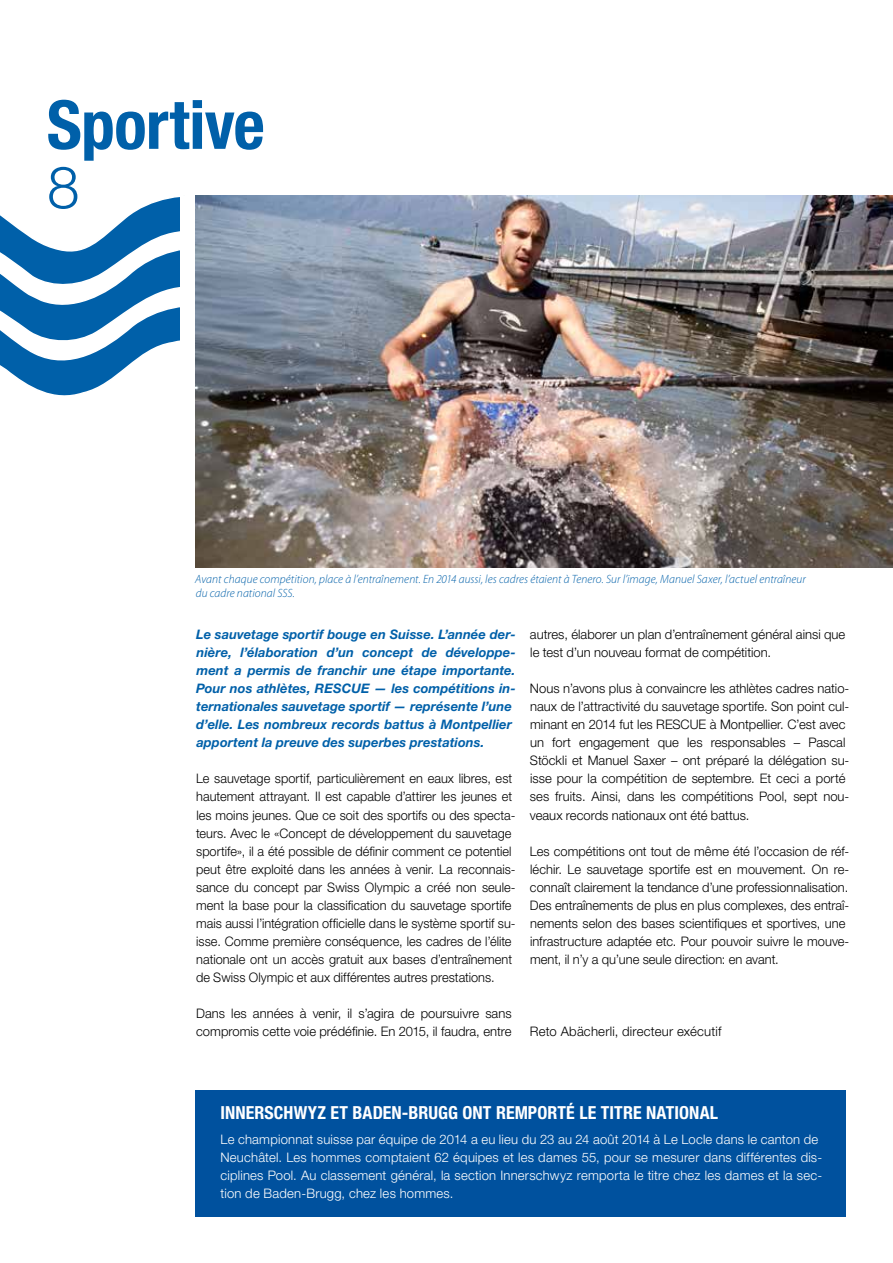
<style>
.page{position:relative;width:893px;height:1263px;background:#fff}
.page>*{position:absolute;margin:0;border:0;box-sizing:border-box;transform-origin:0 0}
.t1{font:700 condensed 67.5px "Helvetica Neue LT Std";color:#0060a9}
.t2{font:300 58.5px "Helvetica Neue LT Std";color:#0060a9}
.t3{font:700 condensed 18px "Helvetica Neue LT Std";letter-spacing:.01em;color:#fff}
.t4{font:300 13.2px/18px "Helvetica Neue LT Std";color:#000}
.t5{font:italic 700 13.2px/18px "Helvetica Neue LT Std";letter-spacing:.005em;color:#0060a9}
.t6{font:300 13.2px/18px "Helvetica Neue LT Std";letter-spacing:.015em;color:#fff}
.t7{font:italic 300 12px/14.4px "Myriad Pro";letter-spacing:.01em;color:#0060a9}
</style>
<div class="page">
<svg style="left:0;top:195px;width:388px;height:211px"></svg>
<div style="left:180px;top:196px;width:323px;height:208px;background:#fff"></div>
<img style="left:196px;top:196px;width:697px;height:372px">
<div style="left:196px;top:1090px;width:650px;height:126px;background:#00519e"></div>
<h1 class="t1" style="left:47px;top:84px;width:220px">SPORTIVE</h1>
<h2 class="t2" style="left:47px;top:152px;width:34px">8</h2>
<p class="t7" style="left:195px;top:572px;width:612px">Avant chaque compétition, place à l’entraînement. En 2014 aussi, les cadres étaient à Tenero. Sur l’image, Manuel Saxer, l’actuel entraîneur du cadre national SSS.</p>
<p class="t5" style="left:196px;top:625px;width:321px">Le sauvetage sportif bouge en Suisse. L’année der&shy;nière, l’élaboration d’un concept de développe&shy;ment a permis de franchir une étape importante.<br>Pour nos athlètes, RESCUE — les compétitions in&shy;ternationales sauvetage sportif — représente l’une d’elle. Les nombreux records battus à Montpellier apportent la preuve des superbes prestations.</p>
<p class="t4" style="left:196px;top:769px;width:321px">Le sauvetage sportif, particulièrement en eaux libres, est hautement attrayant. Il est capable d’attirer les jeunes et les moins jeunes. Que ce soit des sportifs ou des specta&shy;teurs. Avec le «Concept de développement du sauvetage sportife», il a été possible de définir comment ce potentiel peut être exploité dans les années à venir. La reconnais&shy;sance du concept par Swiss Olympic a créé non seule&shy;ment la base pour la classification du sauvetage sportife mais aussi l’intégration officielle dans le système sportif su&shy;isse. Comme première conséquence, les cadres de l’élite nationale ont un accès gratuit aux bases d’entraînement de Swiss Olympic et aux différentes autres prestations.</p>
<p class="t4" style="left:196px;top:1004px;width:317px">Dans les années à venir, il s’agira de poursuivre sans compromis cette voie prédéfinie. En 2015, il faudra, entre</p>
<p class="t4" style="left:530px;top:625px;width:317px">autres, élaborer un plan d’entraînement général ainsi que le test d’un nouveau format de compétition.</p>
<p class="t4" style="left:530px;top:679px;width:321px">Nous n’avons plus à convaincre les athlètes cadres natio&shy;naux de l’attractivité du sauvetage sportife. Son point cul&shy;minant en 2014 fut les RESCUE à Montpellier. C’est avec un fort engagement que les responsables – Pascal Stöckli et Manuel Saxer – ont préparé la délégation su&shy;isse pour la compétition de septembre. Et ceci a porté ses fruits. Ainsi, dans les compétitions Pool, sept nou&shy;veaux records nationaux ont été battus.</p>
<p class="t4" style="left:530px;top:842px;width:321px">Les compétitions ont tout de même été l’occasion de réf&shy;léchir. Le sauvetage sportife est en mouvement. On re&shy;connaît clairement la tendance d’une professionnalisation.<br>Des entraînements de plus en plus complexes, des entraî&shy;nements selon des bases scientifiques et sportives, une infrastructure adaptée etc. Pour pouvoir suivre le mouve&shy;ment, il n’y a qu’une seule direction: en avant.</p>
<p class="t4" style="left:530px;top:1022px;width:193px">Reto Abächerli, directeur exécutif</p>
<h3 class="t3" style="left:220px;top:1101px;width:499px">INNERSCHWYZ ET BADEN-BRUGG ONT REMPORTÉ LE TITRE NATIONAL</h3>
<p class="t6" style="left:221px;top:1130px;width:603px">Le championnat suisse par équipe de 2014 a eu lieu du 23 au 24 août 2014 à Le Locle dans le canton de Neuchâtel. Les hommes comptaient 62 équipes et les dames 55, pour se mesurer dans différentes dis&shy;ciplines Pool. Au classement général, la section Innerschwyz remporta le titre chez les dames et la sec&shy;tion de Baden-Brugg, chez les hommes.</p>
</div>
